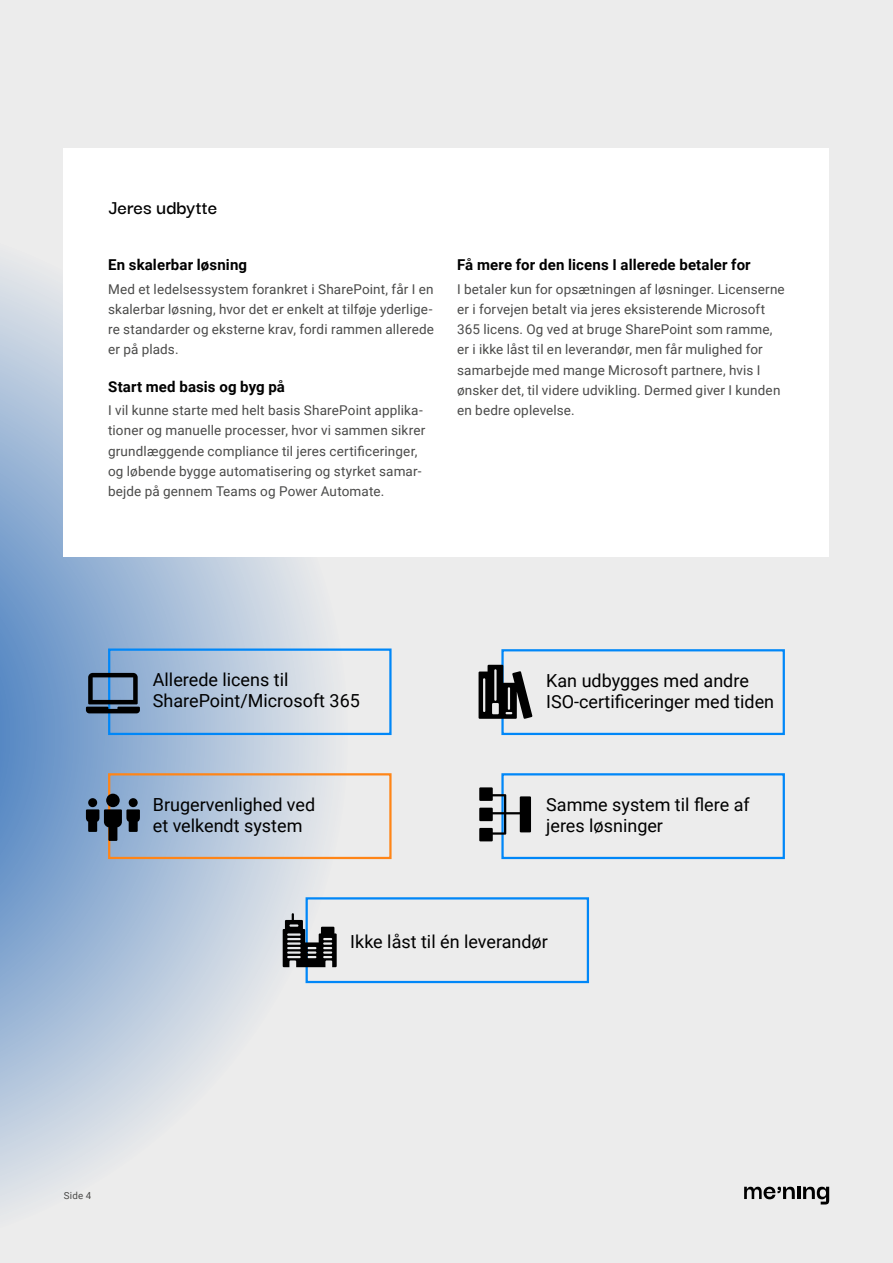
<style>
.page{position:relative;width:893px;height:1263px;background:#ececec}
.page>*{position:absolute;margin:0;border:0;box-sizing:border-box;transform-origin:0 0}
.t1{font:600 21px "Darker Grotesque";color:#000}
.t2{font:18px/21.6px "Roboto";color:#000}
.t3{font:700 15px "Roboto";letter-spacing:.01em;color:#000}
.t4{font:13.5px/20.2px "Roboto";letter-spacing:.01em;color:#4a4a49}
.t5{font:9.75px "Roboto";color:#4a4a49}
</style>
<div class="page">
<svg style="left:0;top:243px;width:348px;height:964px"></svg>
<svg style="left:744px;top:1187px;width:85px;height:17px"></svg>
<div style="left:64px;top:149px;width:765px;height:408px;background:#fff"></div>
<div style="left:501px;top:649px;width:284px;height:86px;border:2px solid #0087f8"></div>
<div style="left:501px;top:773px;width:284px;height:86px;border:2px solid #0087f8"></div>
<div style="left:108px;top:773px;width:284px;height:86px;border:2px solid #ff8517"></div>
<svg style="left:86px;top:809px;width:54px;height:32px;background:#404e5f"></svg>
<div style="left:88px;top:798px;width:9px;height:9px;background:#000;border-radius:50%"></div>
<div style="left:129px;top:798px;width:9px;height:9px;background:#000;border-radius:50%"></div>
<div style="left:106px;top:794px;width:14px;height:13px;background:#000;border-radius:50%"></div>
<div style="left:108px;top:648px;width:284px;height:87px;border:2px solid #0087f8"></div>
<svg style="left:86px;top:673px;width:54px;height:40px;background:#475d75"></svg>
<svg style="left:479px;top:665px;width:53px;height:54px"></svg>
<svg style="left:479px;top:787px;width:52px;height:54px"></svg>
<div style="left:306px;top:897px;width:283px;height:86px;border:2px solid #0087f8"></div>
<svg style="left:283px;top:913px;width:54px;height:54px"></svg>
<h1 class="t1" style="left:108px;top:191px;width:111px">Jeres udbytte</h1>
<p class="t3" style="left:108px;top:255px;width:141px">En skalerbar løsning</p>
<p class="t4" style="left:108px;top:278px;width:327px">Med et ledelsessystem forankret i SharePoint, får I en skalerbar løsning, hvor det er enkelt at tilføje yderlige&shy;re standarder og eksterne krav, fordi rammen allerede er på plads.</p>
<p class="t3" style="left:108px;top:376px;width:178px">Start med basis og byg på</p>
<p class="t4" style="left:108px;top:400px;width:319px">I vil kunne starte med helt basis SharePoint applika&shy;tioner og manuelle processer, hvor vi sammen sikrer grundlæggende compliance til jeres certificeringer, og løbende bygge automatisering og styrket samar&shy;bejde på gennem Teams og Power Automate.</p>
<p class="t3" style="left:457px;top:255px;width:295px">Få mere for den licens I allerede betaler for</p>
<p class="t4" style="left:457px;top:278px;width:329px">I betaler kun for opsætningen af løsninger. Licenserne er i forvejen betalt via jeres eksisterende Microsoft 365 licens. Og ved at bruge SharePoint som ramme, er i ikke låst til en leverandør, men får mulighed for samarbejde med mange Microsoft partnere, hvis I ønsker det, til videre udvikling. Dermed giver I kunden en bedre oplevelse.</p>
<h2 class="t2" style="left:153px;top:668px;width:209px">Allerede licens til<br>SharePoint/Microsoft 365</h2>
<h2 class="t2" style="left:153px;top:793px;width:164px">Brugervenlighed ved et velkendt system</h2>
<h2 class="t2" style="left:546px;top:669px;width:229px">Kan udbygges med andre<br>ISO-certificeringer med tiden</h2>
<h2 class="t2" style="left:546px;top:793px;width:205px">Samme system til flere af jeres løsninger</h2>
<h2 class="t2" style="left:350px;top:930px;width:199px">Ikke låst til én leverandør</h2>
<p class="t5" style="left:64px;top:1189px;width:29px">Side 4</p>
</div>
